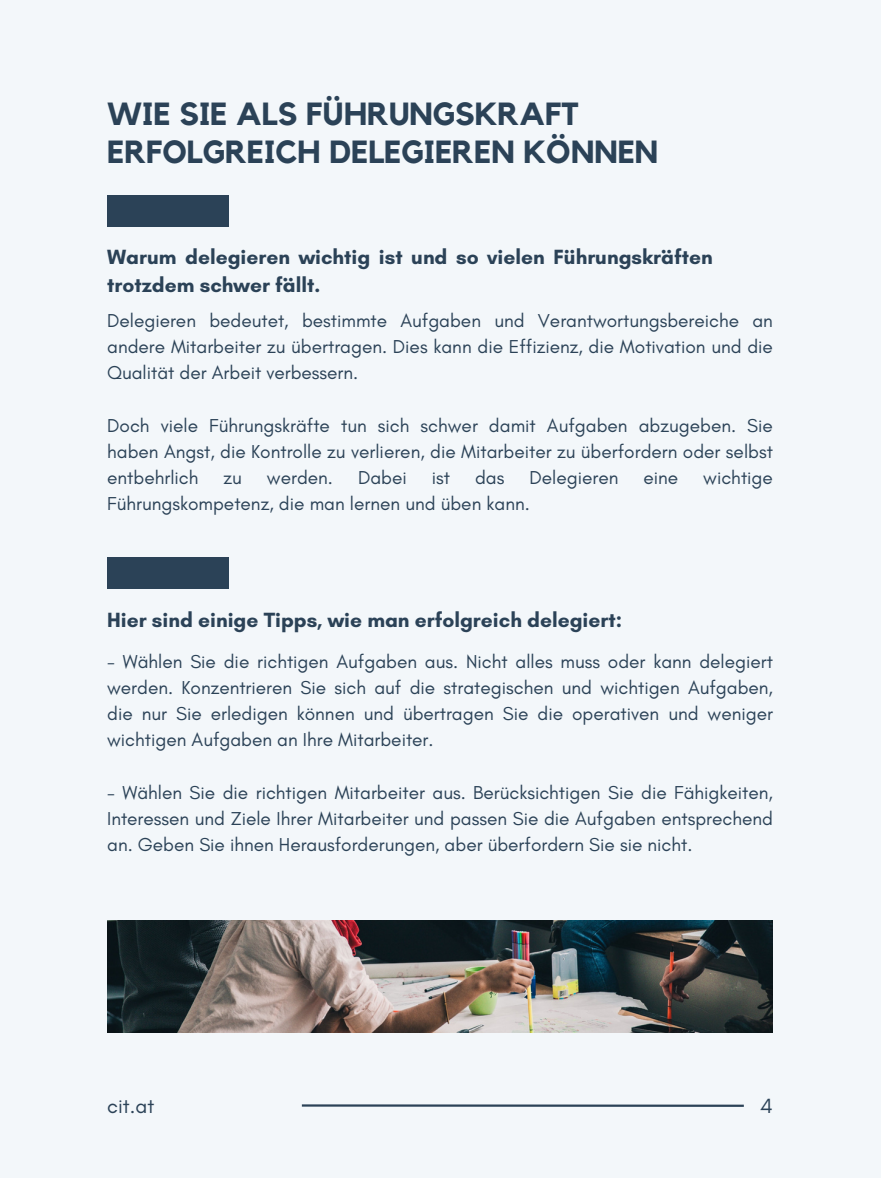
<style>
.page{position:relative;width:881px;height:1178px;background:#fff}
.page>*{position:absolute;margin:0;border:0;box-sizing:border-box;transform-origin:0 0}
.t1{font:700 31.95px/38.2px "Kollektif";color:#2b4257}
.t2{font:700 21px/28.3px "Glacial Indifference";color:#2b4257}
.t3{font:21px "Glacial Indifference";color:#2b4257}
.t4{font:19.05px/26.2px "Glacial Indifference";color:#2b4257;text-align:justify}
</style>
<div class="page">
<div style="left:0;top:0;width:880px;height:1177px;background:#f3f7fa"></div>
<hr style="left:302px;top:1104px;width:441px;height:3px;background:#2b4257">
<div style="left:107px;top:195px;width:122px;height:31px;background:#2b4257"></div>
<div style="left:107px;top:557px;width:122px;height:32px;background:#2b4257"></div>
<img style="left:107px;top:920px;width:666px;height:113px">
<p class="t1" style="left:107px;top:96px;width:552px">WIE SIE ALS FÜHRUNGSKRAFT<br>ERFOLGREICH DELEGIEREN KÖNNEN</p>
<p class="t2" style="left:107px;top:242px;width:607px">Warum delegieren wichtig ist und so vielen Führungskräften trotzdem schwer fällt.</p>
<p class="t4" style="left:107px;top:307px;width:667px">Delegieren bedeutet, bestimmte Aufgaben und Verantwortungsbereiche an andere Mitarbeiter zu übertragen. Dies kann die Effizienz, die Motivation und die Qualität der Arbeit verbessern.</p>
<p class="t4" style="left:107px;top:412px;width:667px">Doch viele Führungskräfte tun sich schwer damit Aufgaben abzugeben. Sie haben Angst, die Kontrolle zu verlieren, die Mitarbeiter zu überfordern oder selbst entbehrlich</p>
<p class="t4" style="left:223px;top:464px;width:20px">zu</p>
<p class="t4" style="left:267px;top:464px;width:68px">werden.</p>
<p class="t4" style="left:358px;top:464px;width:50px">Dabei</p>
<p class="t4" style="left:432px;top:464px;width:20px">ist</p>
<p class="t4" style="left:475px;top:464px;width:31px">das</p>
<p class="t4" style="left:529px;top:464px;width:91px">Delegieren</p>
<p class="t4" style="left:643px;top:464px;width:36px">eine</p>
<p class="t4" style="left:703px;top:464px;width:71px">wichtige</p>
<p class="t4" style="left:107px;top:491px;width:424px">Führungskompetenz, die man lernen und üben kann.</p>
<p class="t2" style="left:107px;top:605px;width:516px">Hier sind einige Tipps, wie man erfolgreich delegiert:</p>
<p class="t4" style="left:107px;top:648px;width:667px">- Wählen Sie die richtigen Aufgaben aus. Nicht alles muss oder kann delegiert werden. Konzentrieren Sie sich auf die strategischen und wichtigen Aufgaben, die nur Sie erledigen können und übertragen Sie die operativen und weniger wichtigen Aufgaben an Ihre Mitarbeiter.</p>
<p class="t4" style="left:107px;top:779px;width:667px">- Wählen Sie die richtigen Mitarbeiter aus. Berücksichtigen Sie die Fähigkeiten, Interessen und Ziele Ihrer Mitarbeiter und passen Sie die Aufgaben entsprechend an. Geben Sie ihnen Herausforderungen, aber überfordern Sie sie nicht.</p>
<p class="t3" style="left:107px;top:1093px;width:49px">cit.at</p>
<p class="t3" style="left:760px;top:1093px;width:14px">4</p>
</div>
